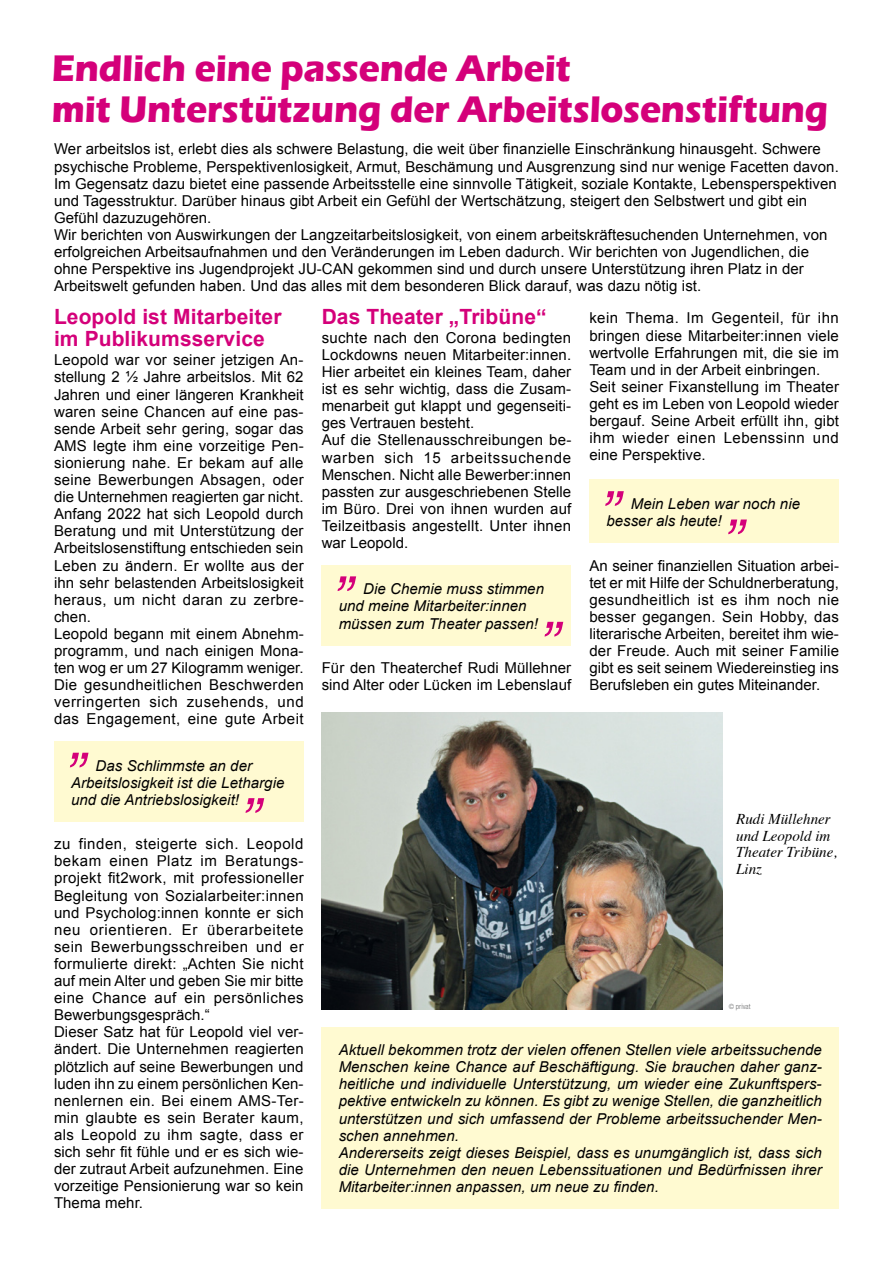
<style>
.page{position:relative;width:893px;height:1263px;background:#fff}
.page>*{position:absolute;margin:0;border:0;box-sizing:border-box;transform-origin:0 0}
.t1{font:italic 60px "Arial";color:#d4007a}
.t2{font:700 38.1px/41.4px "Eras ITC";letter-spacing:-.005em;color:#d4007a;scale:.93 1}
.t3{font:700 21px/22.5px "Arial";letter-spacing:.005em;color:#d4007a}
.t4{font:15px/17.1px "Arial";letter-spacing:.005em;color:#000}
.t5{font:italic 15px/17.1px "Arial";letter-spacing:.005em;color:#000}
.t6{font:italic 15px/16.5px "Times";color:#000}
.t7{font:300 condensed 7.5px "Helvetica Neue LT Std";color:#707172}
.s1{font-size:7.2px}
</style>
<div class="page">
<div style="left:54px;top:741px;width:250px;height:81px;background:#fffad1"></div>
<div style="left:322px;top:1027px;width:517px;height:182px;background:#fffad1"></div>
<img style="left:322px;top:713px;width:401px;height:296px">
<div style="left:589px;top:479px;width:250px;height:64px;background:#fffad1"></div>
<div style="left:322px;top:565px;width:249px;height:81px;background:#fffad1"></div>
<h2 class="t2" style="left:52px;top:47px;width:836px">Endlich eine passende Arbeit<br>mit Unterstützung der Arbeitslosenstiftung</h2>
<p class="t4" style="left:54px;top:141px;width:786px">Wer arbeitslos ist, erlebt dies als schwere Belastung, die weit über finanzielle Einschränkung hinausgeht. Schwere psychische Probleme, Perspektivenlosigkeit, Armut, Beschämung und Ausgrenzung sind nur wenige Facetten davon.<br>Im Gegensatz dazu bietet eine passende Arbeitsstelle eine sinnvolle Tätigkeit, soziale Kontakte, Lebensperspektiven und Tagesstruktur. Darüber hinaus gibt Arbeit ein Gefühl der Wertschätzung, steigert den Selbstwert und gibt ein Gefühl dazuzugehören.<br>Wir berichten von Auswirkungen der Langzeitarbeitslosigkeit, von einem arbeitskräftesuchenden Unternehmen, von erfolgreichen Arbeitsaufnahmen und den Veränderungen im Leben dadurch. Wir berichten von Jugendlichen, die ohne Perspektive ins Jugendprojekt JU-CAN gekommen sind und durch unsere Unterstützung ihren Platz in der Arbeitswelt gefunden haben. Und das alles mit dem besonderen Blick darauf, was dazu nötig ist.</p>
<h3 class="t3" style="left:54px;top:306px;width:229px">Leopold ist Mitarbeiter im Publikumsservice</h3>
<p class="t4" style="left:54px;top:352px;width:251px">Leopold war vor seiner jetzigen An&shy;stellung 2 ½ Jahre arbeitslos. Mit 62<br>Jahren und einer längeren Krankheit waren seine Chancen auf eine pas&shy;sende Arbeit sehr gering, sogar das AMS legte ihm eine vorzeitige Pen&shy;sionierung nahe. Er bekam auf alle seine Bewerbungen Absagen, oder die Unternehmen reagierten gar nicht.<br>Anfang 2022 hat sich Leopold durch Beratung und mit Unterstützung der Arbeitslosenstiftung entschieden sein Leben zu ändern. Er wollte aus der ihn sehr belastenden Arbeitslosigkeit heraus, um nicht daran zu zerbre&shy;chen.<br>Leopold begann mit einem Abnehm&shy;programm, und nach einigen Mona&shy;ten wog er um 27 Kilogramm weniger.<br>Die gesundheitlichen Beschwerden verringerten sich zusehends, und das Engagement, eine gute Arbeit</p>
<h1 class="t1" style="left:71px;top:699px;width:21px">„</h1>
<p class="t5" style="left:71px;top:757px;width:215px;text-indent:25px">Das Schlimmste an der<br>Arbeitslosigkeit ist die Lethargie und die Antriebslosigkeit!</p>
<h1 class="t1" style="left:239px;top:781px;width:21px">”</h1>
<p class="t4" style="left:54px;top:835px;width:251px">zu finden, steigerte sich. Leopold bekam einen Platz im Beratungs&shy;projekt fit2work, mit professioneller Begleitung von Sozialarbeiter:innen und Psycholog:innen konnte er sich neu orientieren. Er überarbeitete sein Bewerbungsschreiben und er formulierte direkt: „Achten Sie nicht auf mein Alter und geben Sie mir bitte eine Chance auf ein persönliches Bewerbungsgespräch.“<br>Dieser Satz hat für Leopold viel ver&shy;ändert. Die Unternehmen reagierten plötzlich auf seine Bewerbungen und luden ihn zu einem persönlichen Ken&shy;nenlernen ein. Bei einem AMS-Ter&shy;min glaubte es sein Berater kaum, als Leopold zu ihm sagte, dass er sich sehr fit fühle und er es sich wie&shy;der zutraut Arbeit aufzunehmen. Eine vorzeitige Pensionierung war so kein Thema mehr.</p>
<h3 class="t3" style="left:322px;top:306px;width:226px">Das Theater „Tribüne“</h3>
<p class="t4" style="left:322px;top:329px;width:251px">suchte nach den Corona bedingten Lockdowns neuen Mitarbeiter:innen.<br>Hier arbeitet ein kleines Team, daher ist es sehr wichtig, dass die Zusam&shy;menarbeit gut klappt und gegenseiti&shy;ges Vertrauen besteht.<br>Auf die Stellenausschreibungen be&shy;warben sich 15 arbeitssuchende Menschen. Nicht alle Bewerber:innen passten zur ausgeschriebenen Stelle im Büro. Drei von ihnen wurden auf Teilzeitbasis angestellt. Unter ihnen war Leopold.</p>
<h1 class="t1" style="left:339px;top:522px;width:21px">„</h1>
<p class="t5" style="left:339px;top:581px;width:207px;text-indent:25px">Die Chemie muss stimmen und meine Mitarbeiter:innen müssen zum Theater passen!</p>
<h1 class="t1" style="left:538px;top:605px;width:21px">”</h1>
<p class="t4" style="left:322px;top:660px;width:251px">Für den Theaterchef Rudi Müllehner sind Alter oder Lücken im Lebenslauf</p>
<p class="t4" style="left:589px;top:310px;width:251px">kein Thema. Im Gegenteil, für ihn bringen diese Mitarbeiter:innen viele wertvolle Erfahrungen mit, die sie im Team und in der Arbeit einbringen.<br>Seit seiner Fixanstellung im Theater geht es im Leben von Leopold wieder bergauf. Seine Arbeit erfüllt ihn, gibt ihm wieder einen Lebenssinn und eine Perspektive.</p>
<h1 class="t1" style="left:606px;top:437px;width:21px">„</h1>
<p class="t5" style="left:606px;top:496px;width:195px;text-indent:25px">Mein Leben war noch nie besser als heute!</p>
<h1 class="t1" style="left:722px;top:502px;width:21px">”</h1>
<p class="t4" style="left:589px;top:557px;width:251px;text-align:justify">An seiner finanziellen Situation arbei&shy;tet er mit Hilfe der Schuldnerberatung, gesundheitlich ist es ihm noch nie besser gegangen. Sein Hobby, das literarische Arbeiten, bereitet ihm wie&shy;der Freude. Auch mit seiner Familie gibt es seit seinem Wiedereinstieg ins Berufsleben ein gutes Miteinander.</p>
<p class="t6" style="left:736px;top:810px;width:102px">Rudi Müllehner und Leopold im<br>Theater Tribüne,<br>Linz</p>
<p class="t7" style="left:729px;top:1002px;width:23px"><span class="s1">©</span> privat</p>
<p class="t5" style="left:339px;top:1041px;width:485px">Aktuell bekommen trotz der vielen offenen Stellen viele arbeitssuchende Menschen keine Chance auf Beschäftigung. Sie brauchen daher ganz&shy;heitliche und individuelle Unterstützung, um wieder eine Zukunftspers&shy;pektive entwickeln zu können. Es gibt zu wenige Stellen, die ganzheitlich unterstützen und sich umfassend der Probleme arbeitssuchender Men&shy;schen annehmen.<br>Andererseits zeigt dieses Beispiel, dass es unumgänglich ist, dass sich die Unternehmen den neuen Lebenssituationen und Bedürfnissen ihrer Mitarbeiter:innen anpassen, um neue zu finden.</p>
</div>
